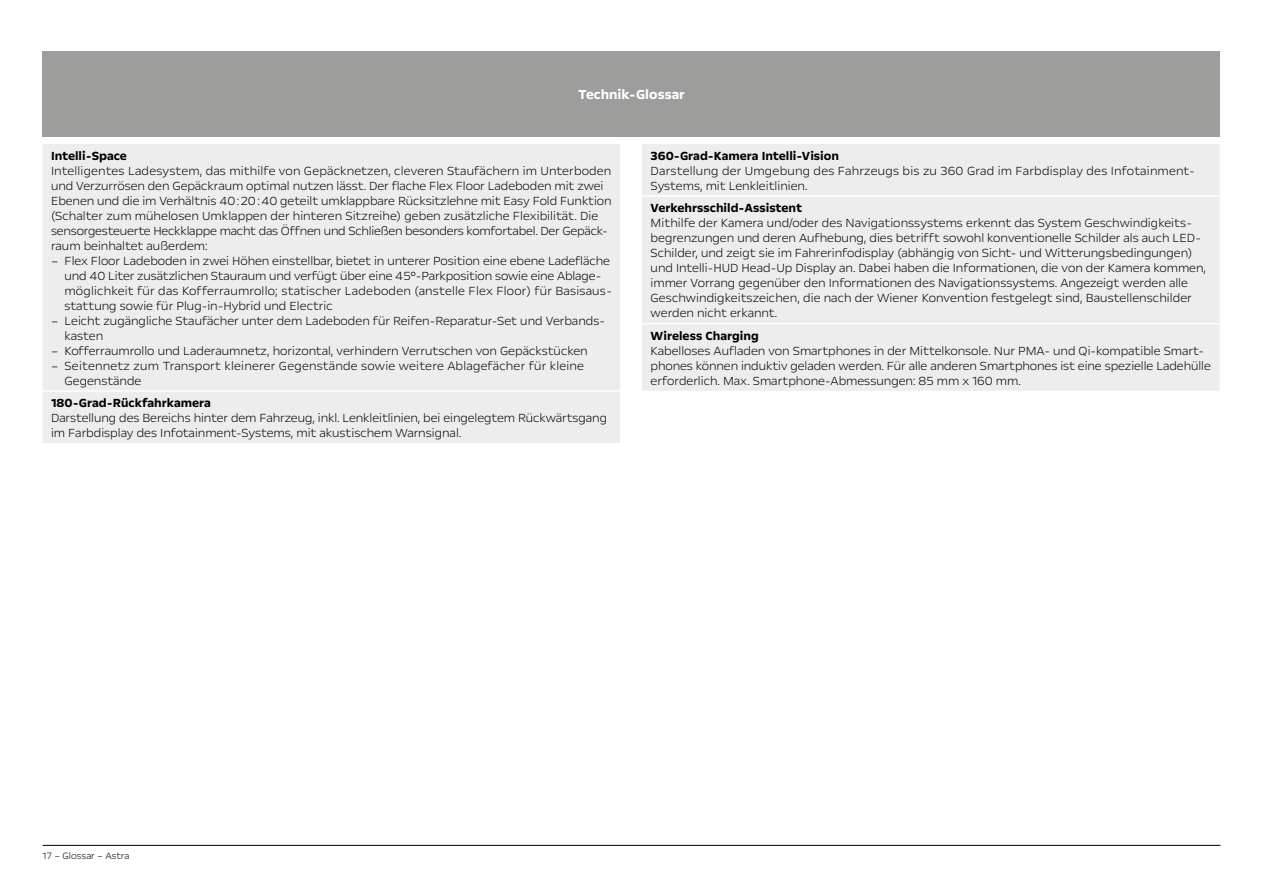
<style>
.page{position:relative;width:1263px;height:893px;background:#fff}
.page>*{position:absolute;margin:0;border:0;box-sizing:border-box;transform-origin:0 0}
.t1{font:700 15px "Opel Next";color:#fff}
.t2{font:300 13.5px/15px "Opel Next";color:#000}
.t3{font:700 13.5px "Opel Next";color:#000}
.t4{font:300 10.5px "Opel Next";color:#000}
</style>
<div class="page">
<hr style="left:43px;top:845px;width:1177px;height:1px;background:#000">
<div style="left:43px;top:144px;width:577px;height:299px;background:#ededed"></div>
<hr style="left:43px;top:390px;width:579px;height:2px;background:#fff">
<div style="left:43px;top:51px;width:1177px;height:85px;background:#9d9d9c"></div>
<div style="left:642px;top:144px;width:578px;height:247px;background:#ededed"></div>
<hr style="left:642px;top:195px;width:579px;height:2px;background:#fff">
<hr style="left:642px;top:323px;width:579px;height:1px;background:#fff">
<p class="t1" style="left:578px;top:85px;width:108px">Technik-Glossar</p>
<p class="t3" style="left:51px;top:147px;width:77px">Intelli-Space</p>
<p class="t2" style="left:51px;top:162px;width:562px">Intelligentes Ladesystem, das mithilfe von Gepäcknetzen, cleveren Staufächern im Unterboden und Verzurrösen den Gepäckraum optimal nutzen lässt. Der flache Flex Floor Ladeboden mit zwei Ebenen und die im Verhältnis 40:20:40 geteilt umklappbare Rücksitzlehne mit Easy Fold Funktion (Schalter zum mühelosen Umklappen der hinteren Sitzreihe) geben zusätzliche Flexibilität. Die sensorgesteuerte Heckklappe macht das Öffnen und Schließen besonders komfortabel. Der Gepäck&shy;raum beinhaltet außerdem:</p>
<p class="t2" style="left:65px;top:252px;width:549px;text-indent:-14px">– Flex Floor Ladeboden in zwei Höhen einstellbar, bietet in unterer Position eine ebene Ladefläche und 40 Liter zusätzlichen Stauraum und verfügt über eine 45°-Parkposition sowie eine Ablage&shy;möglichkeit für das Kofferraumrollo; statischer Ladeboden (anstelle Flex Floor) für Basisaus&shy;stattung sowie für Plug-in-Hybrid und Electric</p>
<p class="t2" style="left:65px;top:312px;width:542px;text-indent:-14px">– Leicht zugängliche Staufächer unter dem Ladeboden für Reifen-Reparatur-Set und Verbands&shy;kasten</p>
<p class="t2" style="left:51px;top:342px;width:538px">– Kofferraumrollo und Laderaumnetz, horizontal, verhindern Verrutschen von Gepäckstücken</p>
<p class="t2" style="left:65px;top:357px;width:521px;text-indent:-14px">– Seitennetz zum Transport kleinerer Gegenstände sowie weitere Ablagefächer für kleine<br>Gegenstände</p>
<p class="t3" style="left:51px;top:395px;width:161px">180-Grad-Rückfahrkamera</p>
<p class="t2" style="left:51px;top:410px;width:558px">Darstellung des Bereichs hinter dem Fahrzeug, inkl. Lenkleitlinien, bei eingelegtem Rückwärtsgang im Farbdisplay des Infotainment-Systems, mit akustischem Warnsignal.</p>
<p class="t3" style="left:651px;top:147px;width:190px">360-Grad-Kamera Intelli-Vision</p>
<p class="t2" style="left:651px;top:162px;width:546px">Darstellung der Umgebung des Fahrzeugs bis zu 360 Grad im Farbdisplay des Infotainment-<br>Systems, mit Lenkleitlinien.</p>
<p class="t3" style="left:651px;top:200px;width:153px">Verkehrsschild-Assistent</p>
<p class="t2" style="left:651px;top:215px;width:557px">Mithilfe der Kamera und/oder des Navigationssystems erkennt das System Geschwindigkeits&shy;begrenzungen und deren Aufhebung, dies betrifft sowohl konventionelle Schilder als auch LED-Schilder, und zeigt sie im Fahrerinfodisplay (abhängig von Sicht- und Witterungsbedingungen) und Intelli-HUD Head-Up Display an. Dabei haben die Informationen, die von der Kamera kommen, immer Vorrang gegenüber den Informationen des Navigationssystems. Angezeigt werden alle Geschwindigkeitszeichen, die nach der Wiener Konvention festgelegt sind, Baustellenschilder werden nicht erkannt.</p>
<p class="t3" style="left:651px;top:328px;width:110px">Wireless Charging</p>
<p class="t2" style="left:651px;top:343px;width:562px">Kabelloses Aufladen von Smartphones in der Mittelkonsole. Nur PMA- und Qi-kompatible Smart&shy;phones können induktiv geladen werden. Für alle anderen Smartphones ist eine spezielle Ladehülle erforderlich. Max. Smartphone-Abmessungen: 85 mm x 160 mm.</p>
<p class="t4" style="left:43px;top:849px;width:88px">17 – Glossar – Astra</p>
</div>
